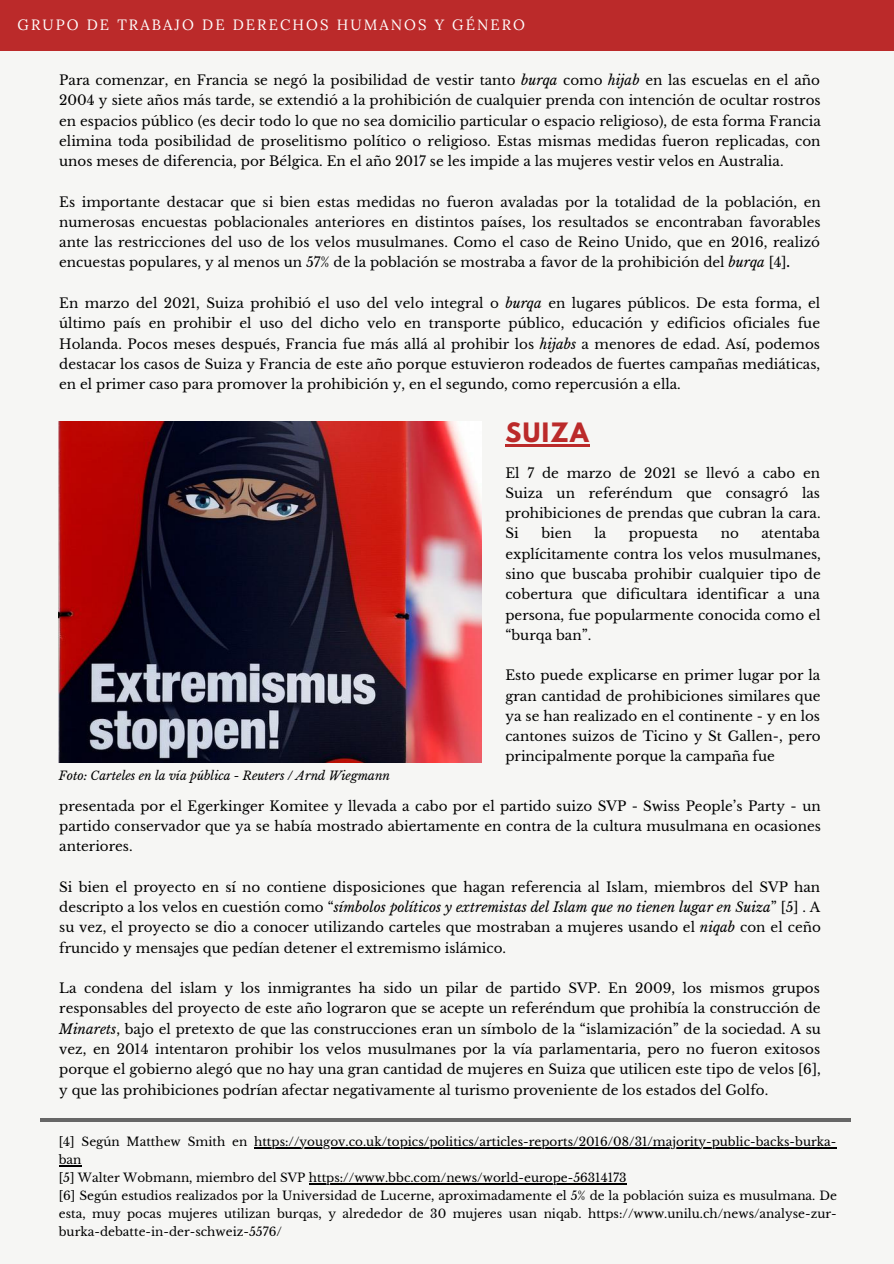
<style>
.page{position:relative;width:894px;height:1264px;background:#fff}
.page>*{position:absolute;margin:0;border:0;box-sizing:border-box;transform-origin:0 0}
.t1{font:700 23.7px "League Spartan";letter-spacing:.06em;color:#bb2a2a}
.t2{font:14.85px "Lora";letter-spacing:.14em;color:#fff}
.t3{font:13.5px/20.2px "Libre Baskerville";color:#000;text-align:justify}
.t4{font:12px/18px "Libre Baskerville";color:#000}
.t5{font:italic 12px "Libre Baskerville";color:#000}
.s1{font-style:italic}
.s2{font-weight:700}
</style>
<div class="page">
<div style="left:0;top:0;width:893px;height:1263px;background:#f6f6f4"></div>
<hr style="left:41px;top:1118px;width:809px;height:3px;background:#666">
<img style="left:59px;top:422px;width:422px;height:340px">
<hr style="left:505px;top:444px;width:85px;height:2px;background:#bb2a2a">
<hr style="left:254px;top:1147px;width:582px;height:1px;background:#000">
<svg style="left:59px;top:1165px;width:23px;height:1px"></svg>
<hr style="left:309px;top:1183px;width:317px;height:1px;background:#000">
<div style="left:0;top:0;width:893px;height:50px;background:#bb2a2a"></div>
<p class="t2" style="left:18px;top:15px;width:509px">GRUPO DE TRABAJO DE DERECHOS HUMANOS Y GÉNERO</p>
<p class="t3" style="left:59px;top:70px;width:763px">Para comenzar, en Francia se negó la posibilidad de vestir tanto <span class="s1">burqa</span> como <span class="s1">hijab</span> en las escuelas en el año 2004 y siete años más tarde, se extendió a la prohibición de cualquier prenda con intención de ocultar rostros en espacios público (es decir todo lo que no sea domicilio particular o espacio religioso), de esta forma Francia elimina toda posibilidad de proselitismo político o religioso. Estas mismas medidas fueron replicadas, con unos meses de diferencia, por Bélgica. En el año 2017 se les impide a las mujeres vestir velos en Australia.</p>
<p class="t3" style="left:59px;top:192px;width:763px">Es importante destacar que si bien estas medidas no fueron avaladas por la totalidad de la población, en numerosas encuestas poblacionales anteriores en distintos países, los resultados se encontraban favorables ante las restricciones del uso de los velos musulmanes. Como el caso de Reino Unido, que en 2016, realizó encuestas populares, y al menos un 57% de la población se mostraba a favor de la prohibición del <span class="s1">burqa</span> [4]<span class="s2">.</span></p>
<p class="t3" style="left:59px;top:293px;width:762px">En marzo del 2021, Suiza prohibió el uso del velo integral o <span class="s1">burqa</span> en lugares públicos. De esta forma, el último país en prohibir el uso del dicho velo en transporte público, educación y edificios oficiales fue Holanda. Pocos meses después, Francia fue más allá al prohibir los <span class="s1">hijabs</span> a menores de edad. Así, podemos destacar los casos de Suiza y Francia de este año porque estuvieron rodeados de fuertes campañas mediáticas, en el primer caso para promover la prohibición y, en el segundo, como repercusión a ella.</p>
<p class="t1" style="left:505px;top:420px;width:85px">SUIZA</p>
<p class="t5" style="left:59px;top:768px;width:333px">Foto: Carteles en la vía pública - Reuters / Arnd Wiegmann</p>
<p class="t3" style="left:505px;top:462px;width:316px">El 7 de marzo de 2021 se llevó a cabo en Suiza un referéndum que consagró las prohibiciones de prendas que cubran la cara.<br>Si</p>
<p class="t3" style="left:505px;top:523px;width:317px;text-indent:256px">atentaba explícitamente contra los velos musulmanes, sino que buscaba prohibir cualquier tipo de cobertura que dificultara identificar a una persona, fue popularmente conocida como el “burqa ban”.</p>
<p class="t3" style="left:505px;top:665px;width:316px">Esto puede explicarse en primer lugar por la gran cantidad de prohibiciones similares que ya se han realizado en el continente - y en los cantones suizos de Ticino y St Gallen-, pero principalmente porque la campaña fue</p>
<p class="t3" style="left:541px;top:523px;width:32px">bien</p>
<p class="t3" style="left:594px;top:523px;width:13px">la</p>
<p class="t3" style="left:628px;top:523px;width:71px">propuesta</p>
<p class="t3" style="left:720px;top:523px;width:20px">no</p>
<p class="t3" style="left:59px;top:795px;width:763px">presentada por el Egerkinger Komitee y llevada a cabo por el partido suizo SVP - Swiss People’s Party - un partido conservador que ya se había mostrado abiertamente en contra de la cultura musulmana en ocasiones anteriores.</p>
<p class="t3" style="left:59px;top:876px;width:763px">Si bien el proyecto en sí no contiene disposiciones que hagan referencia al Islam, miembros del SVP han descripto a los velos en cuestión como “<span class="s1">símbolos políticos y extremistas del Islam que no tienen lugar en Suiza</span>” [5] . A su vez, el proyecto se dio a conocer utilizando carteles que mostraban a mujeres usando el <span class="s1">niqab</span> con el ceño fruncido y mensajes que pedían detener el extremismo islámico.</p>
<p class="t3" style="left:59px;top:978px;width:763px">La condena del islam y los inmigrantes ha sido un pilar de partido SVP. En 2009, los mismos grupos responsables del proyecto de este año lograron que se acepte un referéndum que prohibía la construcción de <span class="s1">Minarets</span>, bajo el pretexto de que las construcciones eran un símbolo de la “islamización” de la sociedad. A su vez, en 2014 intentaron prohibir los velos musulmanes por la vía parlamentaria, pero no fueron exitosos porque el gobierno alegó que no hay una gran cantidad de mujeres en Suiza que utilicen este tipo de velos [6], y que las prohibiciones podrían afectar negativamente al turismo proveniente de los estados del Golfo.</p>
<p class="t4" style="left:59px;top:1132px;width:778px">[4] Según Matthew Smith en https://yougov.co.uk/topics/politics/articles-reports/2016/08/31/majority-public-backs-burka&shy;ban</p>
<p class="t4" style="left:59px;top:1168px;width:569px">[5] Walter Wobmann, miembro del SVP https://www.bbc.com/news/world-europe-56314173</p>
<p class="t4" style="left:59px;top:1186px;width:779px;text-align:justify">[6] Según estudios realizados por la Universidad de Lucerne, aproximadamente el 5% de la población suiza es musulmana. De esta, muy pocas mujeres utilizan burqas, y alrededor de 30 mujeres usan niqab. https://www.unilu.ch/news/analyse-zur&shy;burka-debatte-in-der-schweiz-5576/</p>
</div>
